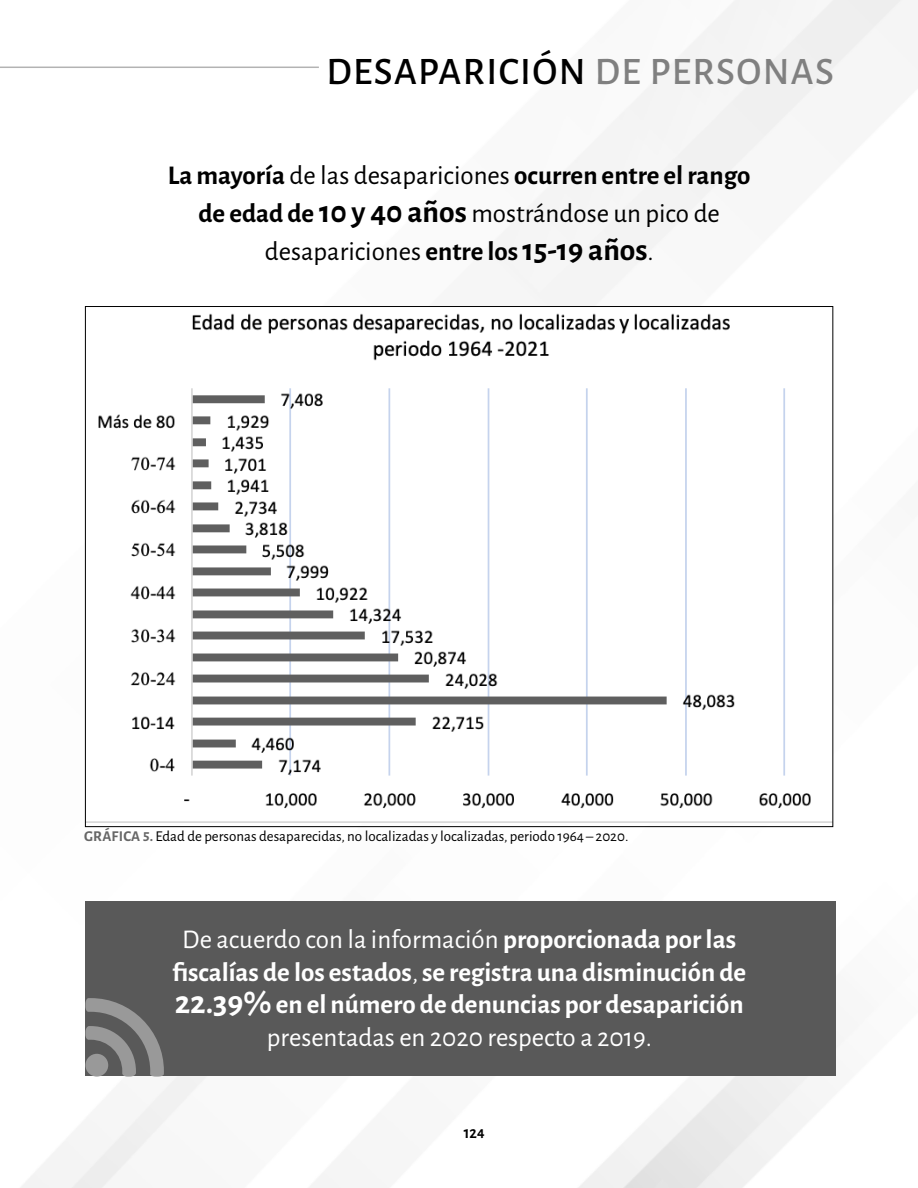
<style>
.page{position:relative;width:918px;height:1188px;background:#fff}
.page>*{position:absolute;margin:0;border:0;box-sizing:border-box;transform-origin:0 0}
.t1{font:500 39px "Alegreya Sans SC";letter-spacing:.035em;color:#000}
.t2{font:700 27px/32.4px "Alegreya Sans";color:#fff;text-align:center}
.t3{font:27px/37.8px "Alegreya Sans";color:#000;text-align:center}
.t4{font:15px "Alegreya Sans";color:#000}
.t5{font:700 15px "Alegreya Sans";color:#000}
.s1{color:#808080}
.s2{font-weight:700}
.s3{font-weight:700;font-size:31.5px}
.s4{font-weight:700;color:#666}
.s5{font-weight:400}
.s6{font-size:33px}
</style>
<div class="page">
<hr style="left:0;top:67px;width:319px;height:1px;background:#b3b3b3">
<div style="left:85px;top:901px;width:751px;height:175px;background:#595959"></div>
<svg style="left:85px;top:998px;width:79px;height:79px"></svg>
<img style="left:87px;top:313px;width:744px;height:509px">
<h1 class="t1" style="left:326px;top:44px;width:509px">DESAPARICIÓN <span class="s1">DE PERSONAS</span></h1>
<p class="t3" style="left:168px;top:155px;width:584px"><span class="s2">La mayoría</span> de las desapariciones <span class="s2">ocurren entre el rango de edad de</span> <span class="s3">10 y 40 años</span> mostrándose un pico de desapariciones <span class="s2">entre los</span> <span class="s3">15-19 años</span>.</p>
<p class="t4" style="left:84px;top:826px;width:546px"><span class="s4">GRÁFICA 5.</span> Edad de personas desaparecidas, no localizadas y localizadas, periodo 1964 – 2020.</p>
<p class="t2" style="left:172px;top:922px;width:576px"><span class="s5">De acuerdo con la información</span> proporcionada por las fiscalías de los estados<span class="s5">,</span> se registra una disminución de <span class="s6">22.39%</span> en el número de denuncias por desaparición <span class="s5">presentadas en 2020 respecto a 2019.</span></p>
<p class="t5" style="left:464px;top:1123px;width:22px">124</p>
</div>
